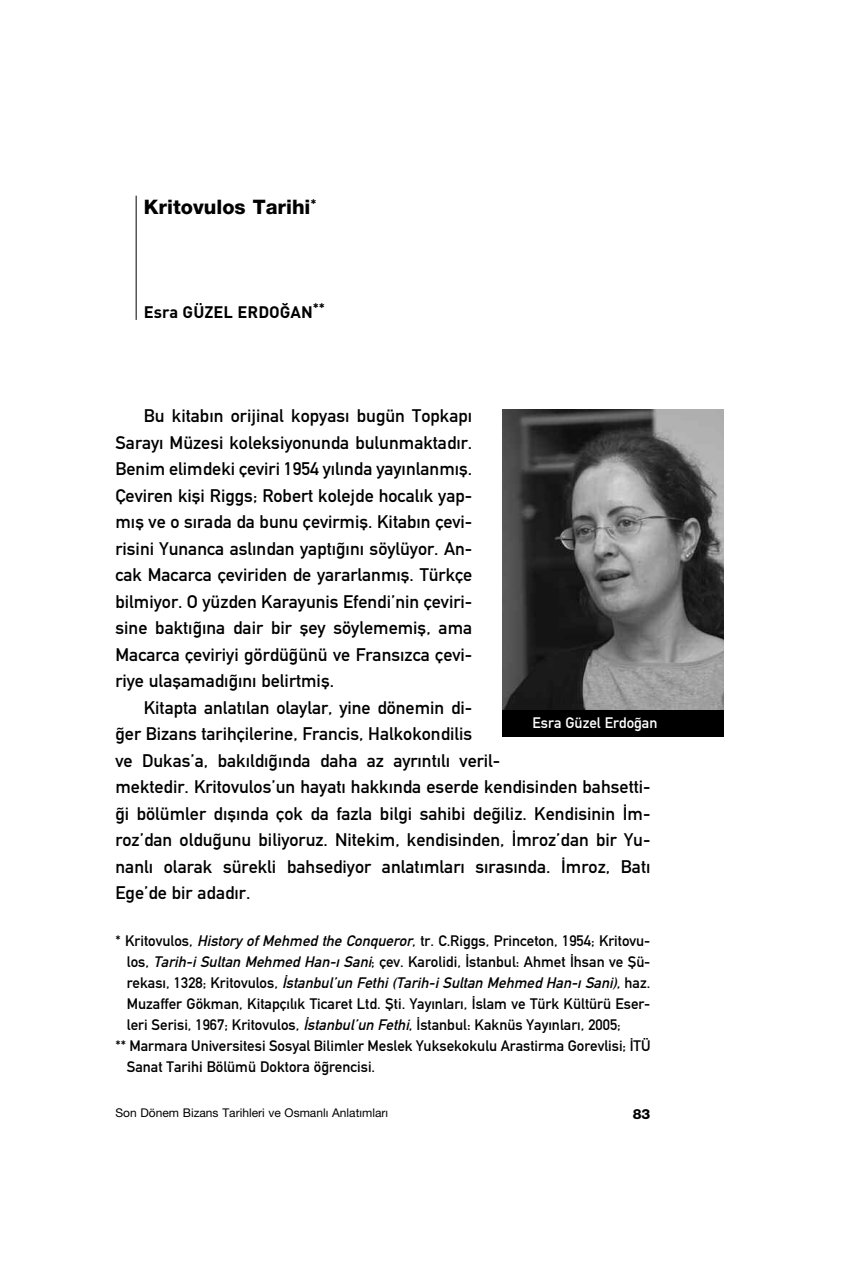
<style>
.page{position:relative;width:851px;height:1276px;background:#fff}
.page>*{position:absolute;margin:0;border:0;box-sizing:border-box;transform-origin:0 0}
.t1{font:800 20px "Helvetica Neu";color:#000}
.t2{font:18px/26.4px "DINBEK Mitt Alternate";color:#000;text-align:justify}
.t3{font:700 16.4px "DINBEK";color:#000}
.t4{font:15px "DINBEK Mitt Alternate";color:#000}
.t5{font:italic 15px "DINBEK Mitt Alternate";color:#000}
.t6{font:15px "DINBEK Mitt Alternate";color:#fff}
.t7{font:800 14px "Helvetica Neu";color:#000}
.t8{font:12px "Helvetica Neu Roman";color:#000}
.s1{font-style:italic}
.s2{font-style:normal}
</style>
<div class="page">
<hr style="left:136px;top:196px;width:1px;height:124px;background:#000">
<img style="left:502px;top:410px;width:221px;height:300px">
<div style="left:502px;top:710px;width:221px;height:26px;background:#000"></div>
<p class="t1" style="left:144px;top:195px;width:174px">Kritovulos Tarihi<sup>*</sup></p>
<p class="t3" style="left:144px;top:301px;width:183px">Esra GÜZEL ERDO⁄AN<sup>**</sup></p>
<p class="t2" style="left:115px;top:404px;width:358px;text-indent:28px">Bu kitab›n orijinal kopyas› bugün Topkap› Saray› Müzesi koleksiyonunda bulunmaktad›r.<br>Benim elimdeki çeviri 1954 y›l›nda yay›nlanm›fl.<br>Çeviren kifli Riggs; Robert kolejde hocal›k yap&shy;m›fl ve o s›rada da bunu çevirmifl. Kitab›n çevi&shy;risini Yunanca asl›ndan yapt›¤›n› söylüyor. An&shy;cak Macarca çeviriden de yararlanm›fl. Türkçe bilmiyor. O yüzden Karayunis Efendi’nin çeviri&shy;sine bakt›¤›na dair bir fley söylememifl, ama Macarca çeviriyi gördü¤ünü ve Frans›zca çevi&shy;riye ulaflamad›¤›n› belirtmifl.</p>
<p class="t2" style="left:115px;top:696px;width:536px;text-align:left;text-indent:28px">Kitapta anlat›lan olaylar, yine dönemin di-<br>¤er Bizans tarihçilerine, Francis, Halkokondilis<br>ve Dukas’a, bak›ld›¤›nda daha az ayr›nt›l› veril-<br>mektedir. Kritovulos’un hayat› hakk›nda eserde kendisinden bahsetti-¤i bölümler d›fl›nda çok da fazla bilgi sahibi de¤iliz. Kendisinin ‹m&shy;roz’dan oldu¤unu biliyoruz. Nitekim, kendisinden, ‹mroz’dan bir Yu&shy;nanl› olarak sürekli bahsediyor anlat›mlar› s›ras›nda. ‹mroz, Bat› Ege’de bir adad›r.</p>
<p class="t6" style="left:532px;top:717px;width:126px">Esra Güzel Erdo¤an</p>
<p class="t4" style="left:115px;top:935px;width:536px">* Kritovulos, <span class="s1">History of Mehmed the Conqueror</span>, tr. C.Riggs, Princeton, 1954; Kritovu-</p>
<p class="t4" style="left:127px;top:956px;width:525px">los, <span class="s1">Tarih-i Sultan Mehmed Han-› Sani</span>; çev. Karolidi, ‹stanbul: Ahmet ‹hsan ve fiü-</p>
<p class="t5" style="left:127px;top:977px;width:525px"><span class="s2">re ka s › , 1 3 2 8 ; K ri t ov u l os ,</span> ‹stanbul’un Fethi (Tarih-i Sultan Mehmed Han-› Sani)<span class="s2">, h a z .</span></p>
<p class="t4" style="left:127px;top:998px;width:525px">Muzaffer Gökman, Kitapç›l›k Ticaret Ltd. fiti. Yay›nlar›, ‹slam ve Türk Kültürü Eser-</p>
<p class="t4" style="left:127px;top:1019px;width:495px">leri Serisi, 1967; Kritovulos, <span class="s1">‹stanbul’un Fethi</span>, ‹stanbul: Kaknüs Yay›nlar›, 2005;</p>
<p class="t4" style="left:115px;top:1040px;width:536px">** Marmara Universitesi Sosyal Bilimler Meslek Yuksekokulu Arastirma Gorevlisi; ‹TÜ</p>
<p class="t4" style="left:127px;top:1061px;width:250px">Sanat Tarihi Bölümü Doktora ö¤rencisi.</p>
<p class="t8" style="left:115px;top:1106px;width:274px">Son Dönem Bizans Tarihleri ve Osmanl› Anlat›mlar›</p>
<p class="t7" style="left:632px;top:1106px;width:19px">83</p>
</div>
